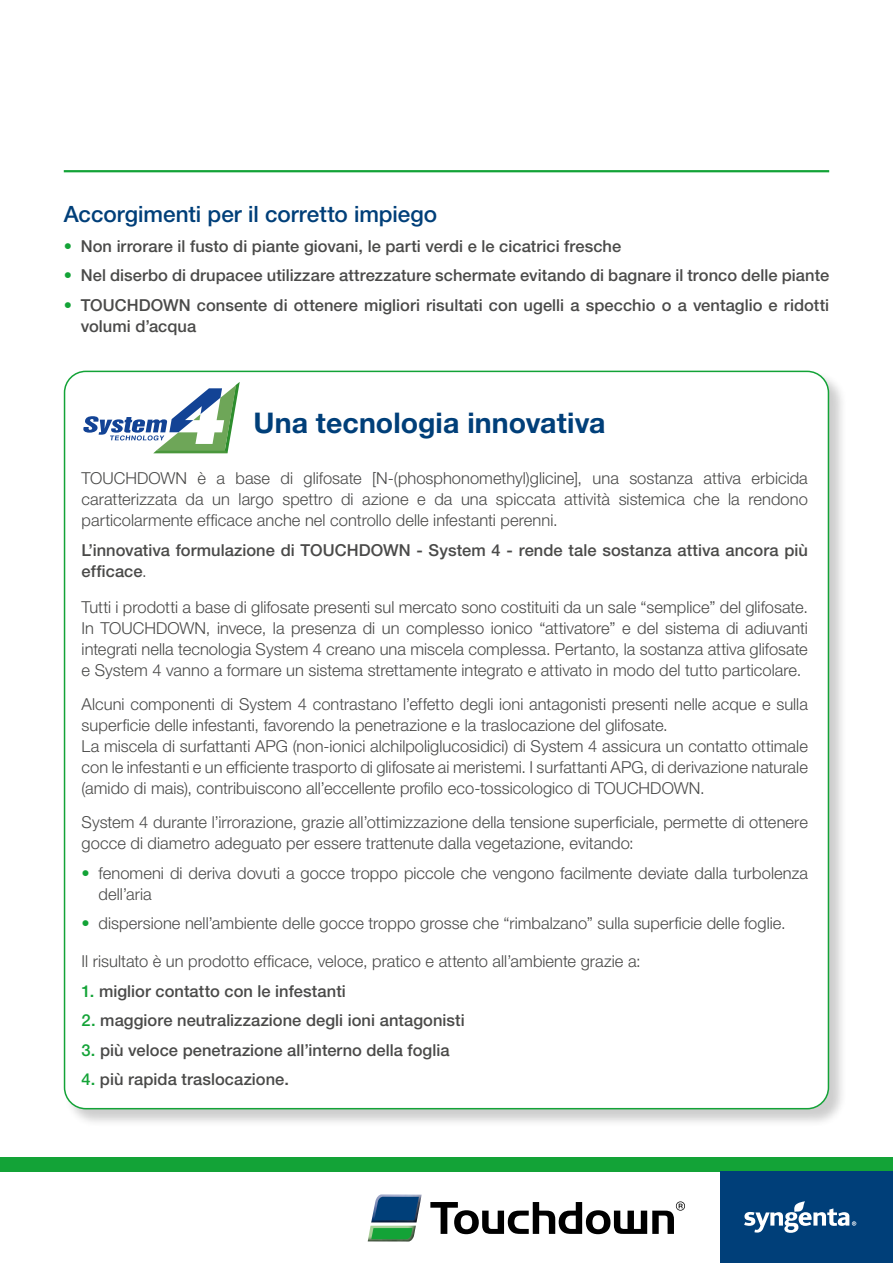
<style>
.page{position:relative;width:893px;height:1263px;background:#fff}
.page>*{position:absolute;margin:0;border:0;box-sizing:border-box;transform-origin:0 0}
.t1{font:700 28.5px "Helvetica Neue LT Std";color:#003f79}
.t2{font:500 22.5px "Helvetica Neue LT Std";color:#003f79}
.t3{font:300 16.5px/21px "Helvetica Neue LT Std";color:#4a4a49}
.t4{font:500 16.5px/21px "Helvetica Neue LT Std";letter-spacing:.005em;color:#4a4a49}
.s1{font-weight:300;color:#13a337}
.s2{font-weight:300}
.s3{color:#13a337}
</style>
<div class="page">
<div style="left:64px;top:371px;width:783px;height:756px;background:#000;opacity:.2"></div>
<div style="left:65px;top:371px;width:763px;height:738px;background:#fff;border-radius:21px"></div>
<div style="left:0;top:1157px;width:893px;height:14px;background:#13a337"></div>
<div style="left:721px;top:1171px;width:172px;height:92px;background:#003f79"></div>
<hr style="left:64px;top:170px;width:765px;height:2px;background:#13a337">
<svg style="left:430px;top:1201px;width:255px;height:33px"></svg>
<img style="left:371px;top:1209px;width:46px;height:13px">
<svg style="left:374px;top:1194px;width:48px;height:26px"></svg>
<svg style="left:368px;top:1226px;width:47px;height:15px"></svg>
<svg style="left:744px;top:1201px;width:112px;height:32px"></svg>
<svg style="left:83px;top:382px;width:157px;height:71px"></svg>
<h2 class="t2" style="left:64px;top:201px;width:375px">Accorgimenti per il corretto impiego</h2>
<p class="t4" style="left:64px;top:235px;width:559px"><span class="s1">•</span> Non irrorare il fusto di piante giovani, le parti verdi e le cicatrici fresche</p>
<p class="t4" style="left:64px;top:265px;width:767px"><span class="s1">•</span> Nel diserbo di drupacee utilizzare attrezzature schermate evitando di bagnare il tronco delle piante</p>
<p class="t4" style="left:81px;top:294px;width:750px;text-indent:-17px"><span class="s1">•</span> TOUCHDOWN consente di ottenere migliori risultati con ugelli a specchio o a ventaglio e ridotti volumi d’acqua</p>
<h1 class="t1" style="left:253px;top:405px;width:354px">Una tecnologia innovativa</h1>
<p class="t3" style="left:82px;top:467px;width:728px;text-align:justify">TOUCHDOWN è a base di glifosate [N-(phosphonomethyl)glicine], una sostanza attiva erbicida caratterizzata da un largo spettro di azione e da una spiccata attività sistemica che la rendono particolarmente efficace anche nel controllo delle infestanti perenni.</p>
<p class="t4" style="left:82px;top:539px;width:728px">L’innovativa formulazione di TOUCHDOWN - System 4 - rende tale sostanza attiva ancora più efficace<span class="s2">.</span></p>
<p class="t3" style="left:82px;top:597px;width:728px;text-align:justify">Tutti i prodotti a base di glifosate presenti sul mercato sono costituiti da un sale “semplice” del glifosate.<br>In TOUCHDOWN, invece, la presenza di un complesso ionico “attivatore” e del sistema di adiuvanti integrati nella tecnologia System 4 creano una miscela complessa. Pertanto, la sostanza attiva glifosate e System 4 vanno a formare un sistema strettamente integrato e attivato in modo del tutto particolare.</p>
<p class="t3" style="left:82px;top:693px;width:728px">Alcuni componenti di System 4 contrastano l’effetto degli ioni antagonisti presenti nelle acque e sulla superficie delle infestanti, favorendo la penetrazione e la traslocazione del glifosate.<br>La miscela di surfattanti APG (non-ionici alchilpoliglucosidici) di System 4 assicura un contatto ottimale con le infestanti e un efficiente trasporto di glifosate ai meristemi. I surfattanti APG, di derivazione naturale (amido di mais), contribuiscono all’eccellente profilo eco-tossicologico di TOUCHDOWN.</p>
<p class="t3" style="left:82px;top:811px;width:728px">System 4 durante l’irrorazione, grazie all’ottimizzazione della tensione superficiale, permette di ottenere gocce di diametro adeguato per essere trattenute dalla vegetazione, evitando:</p>
<p class="t3" style="left:99px;top:862px;width:711px;text-indent:-17px"><span class="s3">•</span> fenomeni di deriva dovuti a gocce troppo piccole che vengono facilmente deviate dalla turbolenza dell’aria</p>
<p class="t3" style="left:82px;top:912px;width:706px"><span class="s3">•</span> dispersione nell’ambiente delle gocce troppo grosse che “rimbalzano” sulla superficie delle foglie.</p>
<p class="t3" style="left:82px;top:950px;width:561px">Il risultato è un prodotto efficace, veloce, pratico e attento all’ambiente grazie a:</p>
<p class="t4" style="left:82px;top:980px;width:266px"><span class="s3">1.</span> miglior contatto con le infestanti</p>
<p class="t4" style="left:82px;top:1009px;width:385px"><span class="s3">2.</span> maggiore neutralizzazione degli ioni antagonisti</p>
<p class="t4" style="left:82px;top:1039px;width:369px"><span class="s3">3.</span> più veloce penetrazione all’interno della foglia</p>
<p class="t4" style="left:82px;top:1068px;width:209px"><span class="s3">4.</span> più rapida traslocazione.</p>
</div>
